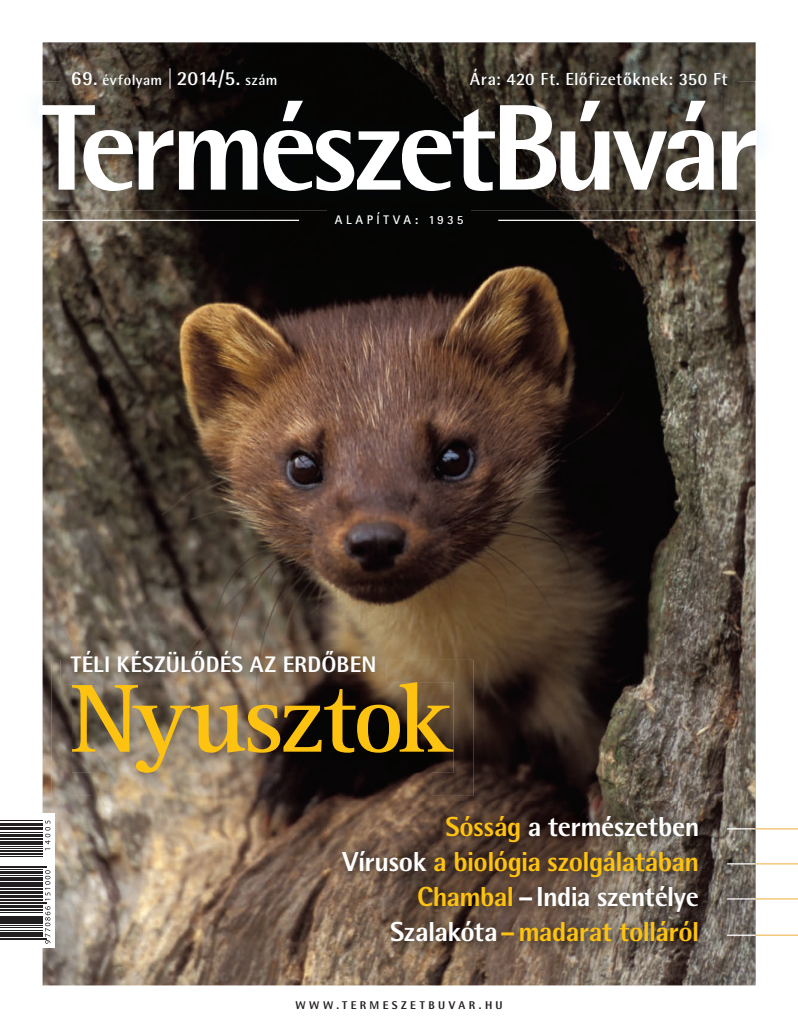
<style>
.page{position:relative;width:798px;height:1028px;background:#fff}
.page>*{position:absolute;margin:0;border:0;box-sizing:border-box;transform-origin:0 0}
.t1{font:700 122.38px "Rotis Sm Sn XPFL";letter-spacing:-.045em;color:#fff}
.t2{font:700 100px "Rotis Srf PFL";color:#fec210}
.t3{font:700 27.5px/35px "Rotis Sm Sn XPFL";color:#fec210;text-align:right}
.t4{font:700 22.5px "Rotis Sm Sn XPFL";letter-spacing:.03em;color:#fff}
.t5{font:700 17.5px "Rotis Sm Sn PFL";letter-spacing:.055em;color:#fff}
.t6{font:700 15px "Rotis Sm Sn PFL";color:#fff}
.t7{font:700 12.5px "Rotis Sn PFL";letter-spacing:.31em;color:#fff}
.t8{font:700 11.25px "Rotis Sm Sn XPFL";letter-spacing:.32em;color:#231f20}
.s1{font-size:20px}
.s2{color:#fff}
</style>
<div class="page">
<img style="left:43px;top:43px;width:712px;height:942px">
<img style="left:38px;top:82px;width:721px;height:128px">
<img style="left:61px;top:58px;width:676px;height:40px">
<svg style="left:0;top:813px;width:55px;height:135px"></svg>
<hr style="left:0;top:939px;width:47px;height:1px;background:#231f20">
<hr style="left:0;top:938px;width:47px;height:1px;background:#231f20">
<hr style="left:0;top:934px;width:42px;height:3px;background:#231f20">
<hr style="left:0;top:932px;width:42px;height:2px;background:#231f20">
<hr style="left:0;top:930px;width:42px;height:1px;background:#231f20">
<hr style="left:0;top:927px;width:42px;height:1px;background:#231f20">
<hr style="left:0;top:925px;width:42px;height:1px;background:#231f20">
<hr style="left:0;top:921px;width:42px;height:2px;background:#231f20">
<hr style="left:0;top:919px;width:42px;height:1px;background:#231f20">
<hr style="left:0;top:916px;width:42px;height:2px;background:#231f20">
<hr style="left:0;top:912px;width:42px;height:1px;background:#231f20">
<hr style="left:0;top:910px;width:42px;height:1px;background:#231f20">
<hr style="left:0;top:909px;width:42px;height:1px;background:#231f20">
<hr style="left:0;top:905px;width:42px;height:3px;background:#231f20">
<hr style="left:0;top:903px;width:47px;height:1px;background:#231f20">
<hr style="left:0;top:902px;width:47px;height:1px;background:#231f20">
<hr style="left:0;top:899px;width:42px;height:2px;background:#231f20">
<hr style="left:0;top:896px;width:42px;height:2px;background:#231f20">
<hr style="left:0;top:895px;width:42px;height:1px;background:#231f20">
<hr style="left:0;top:891px;width:42px;height:2px;background:#231f20">
<hr style="left:0;top:888px;width:42px;height:2px;background:#231f20">
<hr style="left:0;top:885px;width:42px;height:2px;background:#231f20">
<hr style="left:0;top:882px;width:42px;height:2px;background:#231f20">
<hr style="left:0;top:880px;width:42px;height:1px;background:#231f20">
<hr style="left:0;top:877px;width:42px;height:2px;background:#231f20">
<hr style="left:0;top:874px;width:42px;height:1px;background:#231f20">
<hr style="left:0;top:871px;width:42px;height:2px;background:#231f20">
<hr style="left:0;top:869px;width:42px;height:1px;background:#231f20">
<hr style="left:0;top:867px;width:47px;height:1px;background:#231f20">
<hr style="left:0;top:866px;width:47px;height:1px;background:#231f20">
<hr style="left:0;top:856px;width:42px;height:1px;background:#231f20">
<hr style="left:0;top:853px;width:42px;height:2px;background:#231f20">
<hr style="left:0;top:850px;width:42px;height:1px;background:#231f20">
<hr style="left:0;top:848px;width:42px;height:1px;background:#231f20">
<hr style="left:0;top:846px;width:42px;height:1px;background:#231f20">
<hr style="left:0;top:842px;width:42px;height:2px;background:#231f20">
<hr style="left:0;top:841px;width:42px;height:1px;background:#231f20">
<hr style="left:0;top:839px;width:42px;height:1px;background:#231f20">
<hr style="left:0;top:838px;width:42px;height:1px;background:#231f20">
<hr style="left:0;top:834px;width:42px;height:2px;background:#231f20">
<hr style="left:0;top:832px;width:42px;height:1px;background:#231f20">
<hr style="left:0;top:828px;width:42px;height:2px;background:#231f20">
<hr style="left:0;top:827px;width:42px;height:1px;background:#231f20">
<hr style="left:0;top:825px;width:42px;height:1px;background:#231f20">
<hr style="left:0;top:823px;width:42px;height:1px;background:#231f20">
<hr style="left:0;top:820px;width:42px;height:1px;background:#231f20">
<svg style="left:45px;top:906px;width:5px;height:37px"></svg>
<svg style="left:45px;top:870px;width:5px;height:30px"></svg>
<svg style="left:45px;top:820px;width:5px;height:30px"></svg>
<hr style="left:755px;top:828px;width:42px;height:1px;background:#f2bd60">
<hr style="left:755px;top:863px;width:42px;height:1px;background:#f2bd60">
<hr style="left:755px;top:898px;width:42px;height:1px;background:#f2bd60">
<hr style="left:755px;top:934px;width:42px;height:1px;background:#f2bd60">
<img style="left:51px;top:660px;width:42px;height:136px">
<img style="left:386px;top:660px;width:87px;height:33px">
<img style="left:431px;top:693px;width:42px;height:103px">
<img style="left:93px;top:772px;width:338px;height:24px">
<img style="left:72px;top:682px;width:381px;height:90px">
<hr style="left:0;top:220px;width:299px;height:1px;background:#fff">
<hr style="left:498px;top:220px;width:299px;height:1px;background:#fff">
<div style="left:328px;top:205px;width:142px;height:26px;background:#040405"></div>
<img style="left:60px;top:640px;width:326px;height:44px">
<img style="left:72px;top:682px;width:314px;height:2px">
<svg style="left:726px;top:828px;width:29px;height:1px"></svg>
<svg style="left:726px;top:863px;width:29px;height:1px"></svg>
<svg style="left:726px;top:898px;width:29px;height:1px"></svg>
<svg style="left:726px;top:934px;width:29px;height:1px"></svg>
<img style="left:327px;top:801px;width:386px;height:155px">
<p class="t6" style="left:71px;top:70px;width:207px"><span class="s1">69.</span> évfolyam <span class="s1">| 2014/5.</span> szám</p>
<p class="t5" style="left:469px;top:68px;width:259px">ára: 420 ft. előfizetőknek: 350 ft</p>
<h1 class="t1" style="left:38px;top:70px;width:722px">természetBúvár</h1>
<p class="t7" style="left:335px;top:212px;width:130px">ALAPÍTVA: 1935</p>
<p class="t4" style="left:71px;top:650px;width:306px">téli készülődés az erdőBen</p>
<h2 class="t2" style="left:71px;top:659px;width:384px">nyusztok</h2>
<p class="t3" style="left:342px;top:808px;width:357px">sósság <span class="s2">a természetben<br>vírusok</span> a biológia szolgálatában chambal <span class="s2">– india szentélye szalakóta</span> – madarat tolláról</p>
<p class="t8" style="left:295px;top:998px;width:208px">WWW.terMeszetBUvar.hU</p>
</div>
